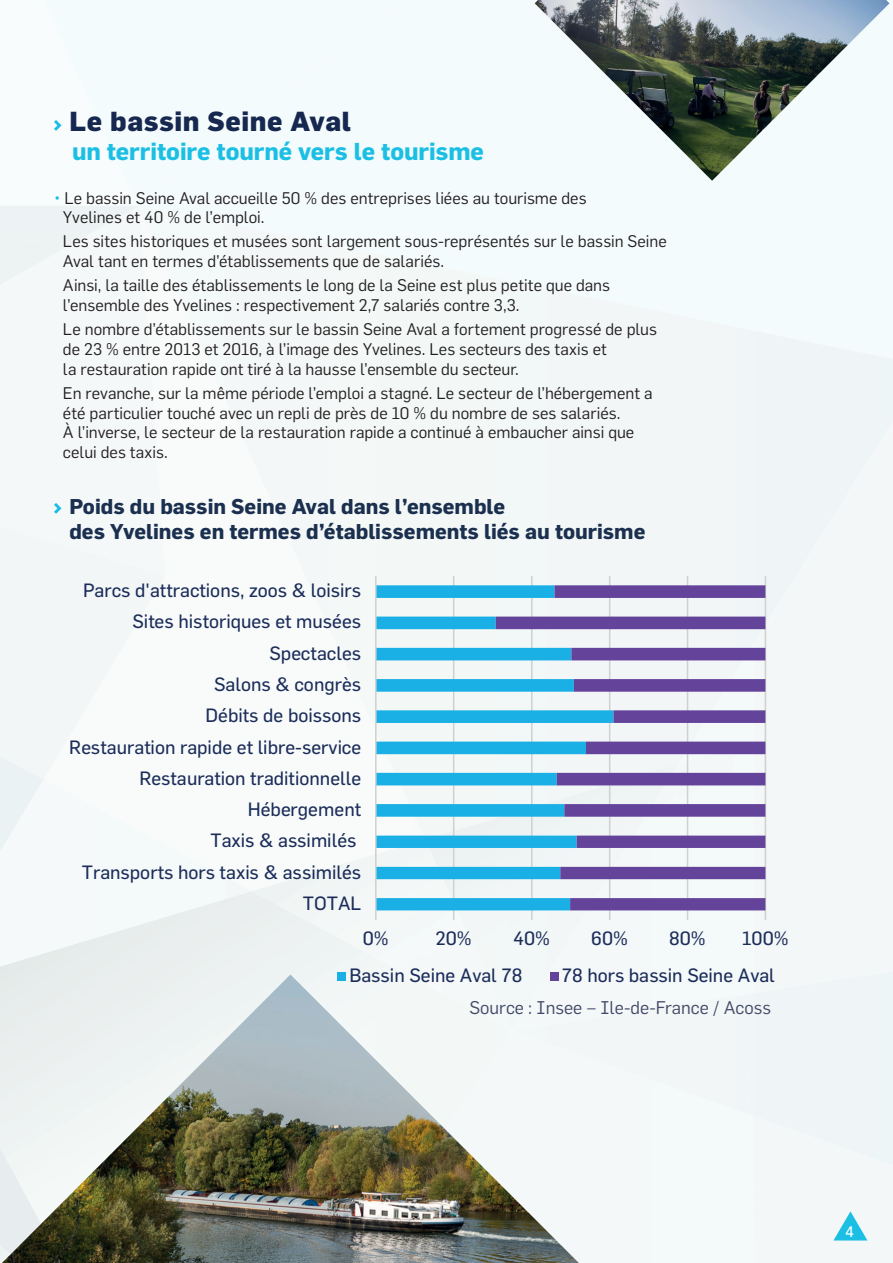
<style>
.page{position:relative;width:893px;height:1263px;background:#fff}
.page>*{position:absolute;margin:0;border:0;box-sizing:border-box;transform-origin:0 0}
.t1{font:800 27px "Flama";letter-spacing:.02em;color:#172850}
.t2{font:700 24px "Flama";letter-spacing:-.005em;color:#1cbfe4}
.t3{font:700 21px/25.2px "Flama";color:#1b2f4f}
.t4{font:18.9px "Flama Basic";color:#1c2d5a}
.t5{font:18px "Flama";color:#434a68}
.t6{font:16.5px/19.8px "Flama";color:#231f20}
.t7{font:500 15px "Avenir LT Std";color:#fff}
.s1{color:#1cbfe4}
</style>
<div class="page">
<div style="left:425px;top:260px;width:37px;height:325px;background:#f3f8f7"></div>
<div style="left:460px;top:271px;width:162px;height:314px;background:#f2f8f7"></div>
<div style="left:620px;top:311px;width:110px;height:274px;background:#f2f6f6"></div>
<div style="left:727px;top:325px;width:57px;height:260px;background:#f0f6f6"></div>
<div style="left:781px;top:336px;width:56px;height:238px;background:#eff5f6"></div>
<div style="left:835px;top:347px;width:53px;height:122px;background:#eff5f6"></div>
<img style="left:620px;top:303px;width:48px;height:10px">
<div style="left:137px;top:0;width:340px;height:206px;background:#f4fbfc"></div>
<div style="left:102px;top:212px;width:323px;height:679px;background:#f4fbfa"></div>
<div style="left:252px;top:839px;width:260px;height:135px;background:#f3f7f7"></div>
<svg style="left:137px;top:207px;width:29px;height:237px"></svg>
<div style="left:0;top:444px;width:166px;height:335px;background:#f5f8f9"></div>
<div style="left:0;top:206px;width:137px;height:257px;background:#f5f8f9"></div>
<div style="left:758px;top:1115px;width:135px;height:148px;background:#f4f7f7"></div>
<div style="left:796px;top:469px;width:97px;height:108px;background:#f4f7f7"></div>
<div style="left:861px;top:417px;width:32px;height:54px;background:#eff5f6"></div>
<div style="left:512px;top:910px;width:232px;height:121px;background:#f4f8f9"></div>
<svg style="left:0;top:644px;width:88px;height:619px"></svg>
<svg style="left:833px;top:1211px;width:34px;height:29px"></svg>
<img style="left:535px;top:0;width:354px;height:181px">
<img style="left:2px;top:974px;width:577px;height:289px">
<svg style="left:54px;top:120px;width:8px;height:11px"></svg>
<svg style="left:54px;top:503px;width:8px;height:11px"></svg>
<hr style="left:453px;top:576px;width:1px;height:344px;background:#cfd1d0">
<hr style="left:531px;top:576px;width:2px;height:344px;background:#cfd1d0">
<hr style="left:609px;top:576px;width:1px;height:344px;background:#cfd1d0">
<hr style="left:687px;top:576px;width:1px;height:344px;background:#cfd1d0">
<hr style="left:765px;top:576px;width:1px;height:344px;background:#cfd1d0">
<svg style="left:377px;top:585px;width:119px;height:325px;fill:#eef4f3"></svg>
<svg style="left:496px;top:585px;width:269px;height:325px;fill:#eff5f4"></svg>
<hr style="left:375px;top:576px;width:2px;height:344px;background:#cfd1d0">
<div style="left:337px;top:972px;width:9px;height:8px;background:#1aafe5"></div>
<div style="left:550px;top:972px;width:8px;height:8px;background:#64439b"></div>
<h1 class="t1" style="left:69px;top:104px;width:283px">Le bassin Seine Aval</h1>
<h2 class="t2" style="left:72px;top:136px;width:413px">un territoire tourné vers le tourisme</h2>
<p class="t6" style="left:63px;top:188px;width:525px;text-indent:-9px"><span class="s1">•</span> Le bassin Seine Aval accueille 50 % des entreprises liées au tourisme des<br>Yvelines et 40 % de l’emploi.</p>
<p class="t6" style="left:63px;top:231px;width:605px">Les sites historiques et musées sont largement sous-représentés sur le bassin Seine<br>Aval tant en termes d’établissements que de salariés.</p>
<p class="t6" style="left:63px;top:275px;width:549px">Ainsi, la taille des établissements le long de la Seine est plus petite que dans l’ensemble des Yvelines : respectivement 2,7 salariés contre 3,3.</p>
<p class="t6" style="left:63px;top:319px;width:596px">Le nombre d’établissements sur le bassin Seine Aval a fortement progressé de plus de 23 % entre 2013 et 2016, à l’image des Yvelines. Les secteurs des taxis et<br>la restauration rapide ont tiré à la hausse l’ensemble du secteur.</p>
<p class="t6" style="left:63px;top:383px;width:591px">En revanche, sur la même période l’emploi a stagné. Le secteur de l’hébergement a été particulier touché avec un repli de près de 10 % du nombre de ses salariés.<br>À l’inverse, le secteur de la restauration rapide a continué à embaucher ainsi que celui des taxis.</p>
<p class="t3" style="left:69px;top:493px;width:578px">Poids du bassin Seine Aval dans l’ensemble<br>des Yvelines en termes d’établissements liés au tourisme</p>
<p class="t4" style="left:83px;top:579px;width:280px">Parcs d'attractions, zoos &amp; loisirs</p>
<p class="t4" style="left:132px;top:610px;width:230px">Sites historiques et musées</p>
<p class="t4" style="left:269px;top:642px;width:93px">Spectacles</p>
<p class="t4" style="left:214px;top:673px;width:148px">Salons &amp; congrès</p>
<p class="t4" style="left:206px;top:704px;width:157px">Débits de boissons</p>
<p class="t4" style="left:69px;top:736px;width:294px">Restauration rapide et libre-service</p>
<p class="t4" style="left:139px;top:767px;width:223px">Restauration traditionnelle</p>
<p class="t4" style="left:248px;top:798px;width:115px">Hébergement</p>
<p class="t4" style="left:210px;top:829px;width:148px">Taxis &amp; assimilés</p>
<p class="t4" style="left:82px;top:861px;width:281px">Transports hors taxis &amp; assimilés</p>
<p class="t4" style="left:303px;top:892px;width:60px">TOTAL</p>
<p class="t4" style="left:363px;top:927px;width:27px">0%</p>
<p class="t4" style="left:436px;top:927px;width:38px">20%</p>
<p class="t4" style="left:513px;top:927px;width:39px">40%</p>
<p class="t4" style="left:591px;top:927px;width:38px">60%</p>
<p class="t4" style="left:669px;top:927px;width:38px">80%</p>
<p class="t4" style="left:742px;top:927px;width:48px">100%</p>
<p class="t4" style="left:349px;top:964px;width:175px">Bassin Seine Aval 78</p>
<p class="t4" style="left:562px;top:964px;width:215px">78 hors bassin Seine Aval</p>
<p class="t5" style="left:469px;top:997px;width:303px">Source : Insee – Ile-de-France / Acoss</p>
<p class="t7" style="left:845px;top:1223px;width:10px">4</p>
</div>
